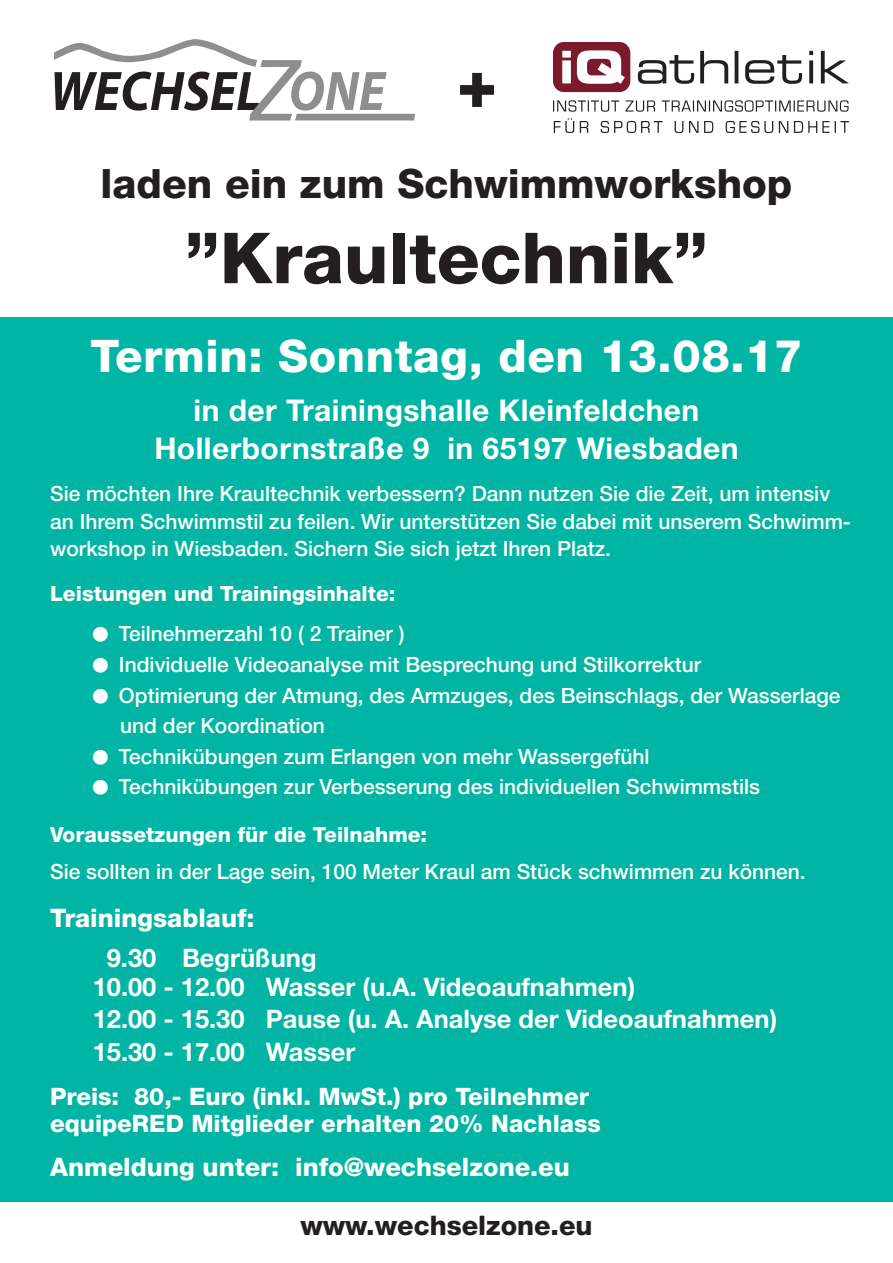
<style>
.page{position:relative;width:893px;height:1263px;background:#fff}
.page>*{position:absolute;margin:0;border:0;box-sizing:border-box;transform-origin:0 0}
.t1{font:800 70.5px "Helvetica Neue";color:#231f20}
.t2{font:italic 700 56.1px "Myriad";color:#231f20;scale:.91 1}
.t3{font:800 45px "Helvetica Neue";letter-spacing:.015em;color:#fff}
.t4{font:800 40.5px "Helvetica Neue";color:#231f20}
.t5{font:700 30px/37.5px "Helvetica Neue";letter-spacing:.015em;color:#fff;text-align:center}
.t6{font:800 27px "Helvetica Neue";color:#231f20}
.t7{font:700 25.5px/29.1px "Helvetica Neue";color:#fff}
.t8{font:800 25.5px "Helvetica Neue";color:#fff}
.t9{font:800 24px/27.6px "Helvetica Neue";color:#fff}
.t10{font:500 21px/27.6px "Helvetica Neue";color:#fff}
.t11{font:800 21px "Helvetica Neue";color:#fff}
.s1{color:#908e8d}
.s2{font-family:"Helvetica Neue";font-weight:800;font-style:normal;font-size:67.2px}
</style>
<div class="page">
<div style="left:0;top:317px;width:893px;height:884px;background:#00b5a3"></div>
<img style="left:554px;top:43px;width:295px;height:89px">
<svg style="left:54px;top:39px;width:361px;height:82px"></svg>
<h2 class="t2" style="left:50px;top:70px;width:493px">WECHSEL <span class="s1">ONE</span> <span class="s2">+</span></h2>
<h3 class="t4" style="left:100px;top:169px;width:693px">laden ein zum Schwimmworkshop</h3>
<h1 class="t1" style="left:185px;top:233px;width:525px">”Kraultechnik”</h1>
<h3 class="t3" style="left:90px;top:340px;width:714px">Termin: Sonntag, den 13.08.17</h3>
<h3 class="t5" style="left:154px;top:394px;width:586px">in der Trainingshalle Kleinfeldchen<br>Hollerbornstraße 9 in 65197 Wiesbaden</h3>
<p class="t10" style="left:50px;top:482px;width:802px">Sie möchten Ihre Kraultechnik verbessern? Dann nutzen Sie die Zeit, um intensiv an Ihrem Schwimmstil zu feilen. Wir unterstützen Sie dabei mit unserem Schwimm&shy;workshop in Wiesbaden. Sichern Sie sich jetzt Ihren Platz.</p>
<p class="t11" style="left:50px;top:586px;width:347px">Leistungen und Trainingsinhalte:</p>
<p class="t10" style="left:93px;top:622px;width:313px">● Teilnehmerzahl 10 ( 2 Trainer )</p>
<p class="t10" style="left:93px;top:653px;width:610px">● Individuelle Videoanalyse mit Besprechung und Stilkorrektur</p>
<p class="t10" style="left:120px;top:682px;width:722px;line-height:30.6px;text-indent:-27px">● Optimierung der Atmung, des Armzuges, des Beinschlags, der Wasserlage und der Koordination</p>
<p class="t10" style="left:93px;top:744px;width:558px">● Technikübungen zum Erlangen von mehr Wassergefühl</p>
<p class="t10" style="left:93px;top:775px;width:669px">● Technikübungen zur Verbesserung des individuellen Schwimmstils</p>
<p class="t11" style="left:50px;top:827px;width:379px">Voraussetzungen für die Teilnahme:</p>
<p class="t10" style="left:50px;top:860px;width:757px">Sie sollten in der Lage sein, 100 Meter Kraul am Stück schwimmen zu können.</p>
<p class="t8" style="left:50px;top:909px;width:206px">Trainingsablauf:</p>
<p class="t7" style="left:93px;top:946px;width:544px;text-indent:14px">9.30 Begrüßung<br>10.00 - 12.00 Wasser (u.A. Videoaufnahmen)</p>
<p class="t7" style="left:93px;top:1005px;width:686px;line-height:32.1px">12.00 - 15.30 Pause (u. A. Analyse der Videoaufnahmen)<br>15.30 - 17.00 Wasser</p>
<p class="t9" style="left:50px;top:1084px;width:552px">Preis: 80,- Euro (inkl. MwSt.) pro Teilnehmer equipeRED Mitglieder erhalten 20% Nachlass</p>
<p class="t8" style="left:50px;top:1158px;width:521px">Anmeldung unter: info@wechselzone.eu</p>
<p class="t6" style="left:300px;top:1215px;width:294px">www.wechselzone.eu</p>
</div>
